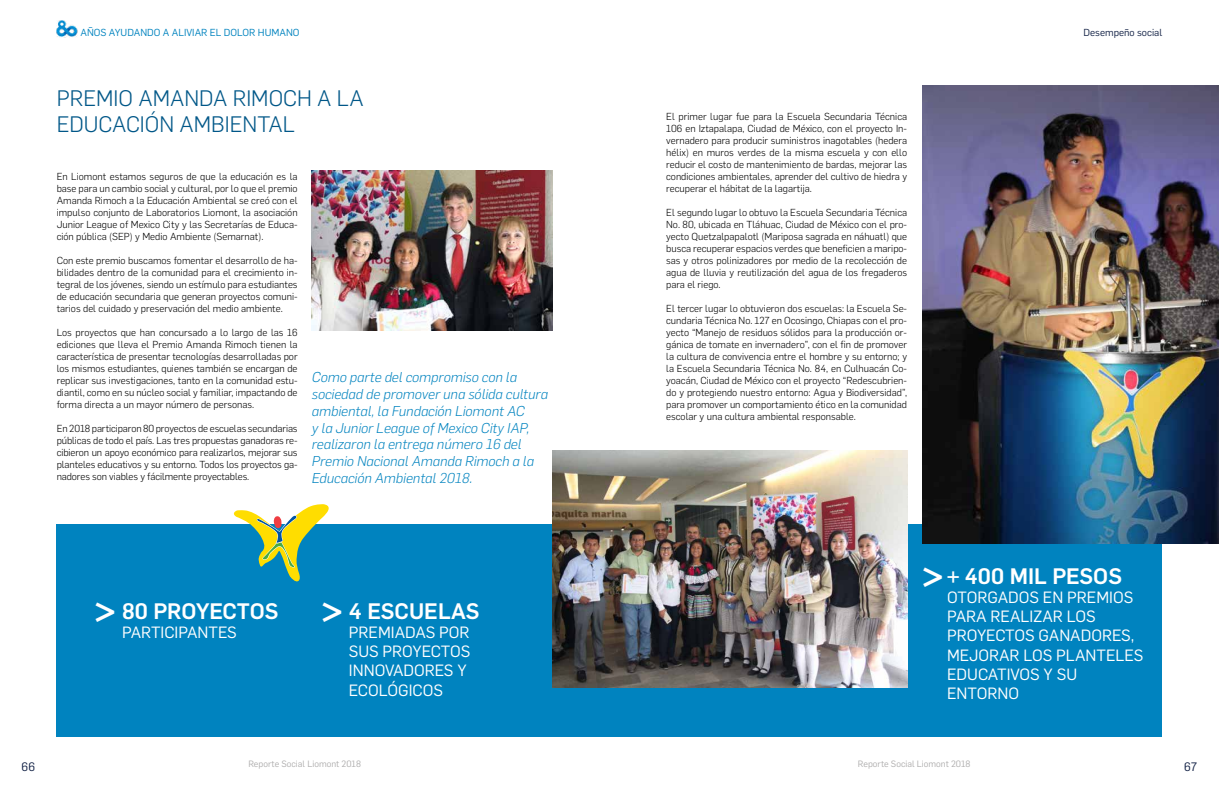
<style>
.page{position:relative;width:1219px;height:794px;background:#fff}
.page>*{position:absolute;margin:0;border:0;box-sizing:border-box;transform-origin:0 0}
.t1{font:500 40px "Flama";color:#fff}
.t2{font:300 22px/26.4px "Flama";color:#015788}
.t3{font:500 22px "Flama";color:#fff}
.t4{font:16px/19.2px "Flama";color:#fff}
.t5{font:italic 300 14px/16.8px "Flama";color:#0083bf}
.t6{font:12px "Flama";color:#132246}
.t7{font:300 10px/12px "Flama";color:#000;text-align:justify}
.t8{font:10px "Flama";color:#0083bf}
.t9{font:10px "Flama";color:#132246}
.t10{font:9px "Flama";color:#afaeae}
</style>
<div class="page">
<div style="left:57px;top:524px;width:1105px;height:213px;background:#0083bf"></div>
<img style="left:312px;top:170px;width:241px;height:161px">
<img style="left:553px;top:451px;width:354px;height:237px">
<svg style="left:233px;top:504px;width:96px;height:78px"></svg>
<img style="left:922px;top:85px;width:297px;height:458px">
<img style="left:57px;top:20px;width:20px;height:18px">
<p class="t8" style="left:81px;top:26px;width:221px">AÑOS AYUDANDO A ALIVIAR EL DOLOR HUMANO</p>
<h2 class="t2" style="left:57px;top:84px;width:308px">PREMIO AMANDA RIMOCH A LA<br>EDUCACIÓN AMBIENTAL</h2>
<p class="t7" style="left:57px;top:170px;width:242px">En Liomont estamos seguros de que la educación es la base para un cambio social y cultural, por lo que el premio Amanda Rimoch a la Educación Ambiental se creó con el impulso conjunto de Laboratorios Liomont, la asociación Junior League of Mexico City y las Secretarías de Educa&shy;ción pública (SEP) y Medio Ambiente (Semarnat).</p>
<p class="t7" style="left:57px;top:254px;width:242px">Con este premio buscamos fomentar el desarrollo de ha&shy;bilidades dentro de la comunidad para el crecimiento in&shy;tegral de los jóvenes, siendo un estímulo para estudiantes de educación secundaria que generan proyectos comuni&shy;tarios del cuidado y preservación del medio ambiente.</p>
<p class="t7" style="left:57px;top:326px;width:242px">Los proyectos que han concursado a lo largo de las 16 ediciones que lleva el Premio Amanda Rimoch tienen la característica de presentar tecnologías desarrolladas por los mismos estudiantes, quienes también se encargan de replicar sus investigaciones, tanto en la comunidad estu&shy;diantil, como en su núcleo social y familiar, impactando de forma directa a un mayor número de personas.</p>
<p class="t7" style="left:57px;top:422px;width:242px">En 2018 participaron 80 proyectos de escuelas secundarias públicas de todo el país. Las tres propuestas ganadoras re&shy;cibieron un apoyo económico para realizarlos, mejorar sus planteles educativos y su entorno. Todos los proyectos ga&shy;nadores son viables y fácilmente proyectables.</p>
<p class="t5" style="left:312px;top:368px;width:238px">Como parte del compromiso con la sociedad de promover una sólida cultura ambiental, la Fundación Liomont AC<br>y la Junior League of Mexico City IAP, realizaron la entrega número 16 del Premio Nacional Amanda Rimoch a la Educación Ambiental 2018.</p>
<h1 class="t1" style="left:94px;top:582px;width:24px">&gt;</h1>
<h2 class="t3" style="left:349px;top:595px;width:132px">4 ESCUELAS</h2>
<h3 class="t4" style="left:349px;top:621px;width:123px">PREMIADAS POR<br>SUS PROYECTOS<br>INNOVADORES Y<br>ECOLÓGICOS</h3>
<h1 class="t1" style="left:321px;top:582px;width:24px">&gt;</h1>
<h2 class="t3" style="left:122px;top:595px;width:158px">80 PROYECTOS</h2>
<h3 class="t4" style="left:122px;top:621px;width:116px">PARTICIPANTES</h3>
<p class="t7" style="left:666px;top:110px;width:242px">El primer lugar fue para la Escuela Secundaria Técnica 106 en Iztapalapa, Ciudad de México, con el proyecto In&shy;vernadero para producir suministros inagotables (hedera hélix) en muros verdes de la misma escuela y con ello reducir el costo de mantenimiento de bardas, mejorar las condiciones ambientales, aprender del cultivo de hiedra y recuperar el hábitat de la lagartija.</p>
<p class="t7" style="left:666px;top:206px;width:242px">El segundo lugar lo obtuvo la Escuela Secundaria Técnica No. 80, ubicada en Tláhuac, Ciudad de México con el pro&shy;yecto Quetzalpapalotl (Mariposa sagrada en náhuatl) que busca recuperar espacios verdes que beneficien a maripo&shy;sas y otros polinizadores por medio de la recolección de agua de lluvia y reutilización del agua de los fregaderos para el riego.</p>
<p class="t7" style="left:666px;top:302px;width:242px">El tercer lugar lo obtuvieron dos escuelas: la Escuela Se&shy;cundaria Técnica No. 127 en Ocosingo, Chiapas con el pro&shy;yecto “Manejo de residuos sólidos para la producción or&shy;gánica de tomate en invernadero”, con el fin de promover la cultura de convivencia entre el hombre y su entorno; y la Escuela Secundaria Técnica No. 84, en Culhuacán Co&shy;yoacán, Ciudad de México con el proyecto “Redescubrien&shy;do y protegiendo nuestro entorno: Agua y Biodiversidad”, para promover un comportamiento ético en la comunidad escolar y una cultura ambiental responsable.</p>
<p class="t9" style="left:1083px;top:25px;width:80px">Desempeño social</p>
<h1 class="t1" style="left:921px;top:547px;width:24px">&gt;</h1>
<h2 class="t3" style="left:947px;top:560px;width:176px">+ 400 MIL PESOS</h2>
<h3 class="t4" style="left:947px;top:587px;width:198px">OTORGADOS EN PREMIOS<br>PARA REALIZAR LOS<br>PROYECTOS GANADORES,<br>MEJORAR LOS PLANTELES<br>EDUCATIVOS Y SU<br>ENTORNO</h3>
<p class="t10" style="left:248px;top:757px;width:114px">Reporte Social Liomont 2018</p>
<p class="t10" style="left:858px;top:757px;width:114px">Reporte Social Liomont 2018</p>
<p class="t6" style="left:22px;top:759px;width:15px">66</p>
<p class="t6" style="left:1184px;top:759px;width:15px">67</p>
</div>
